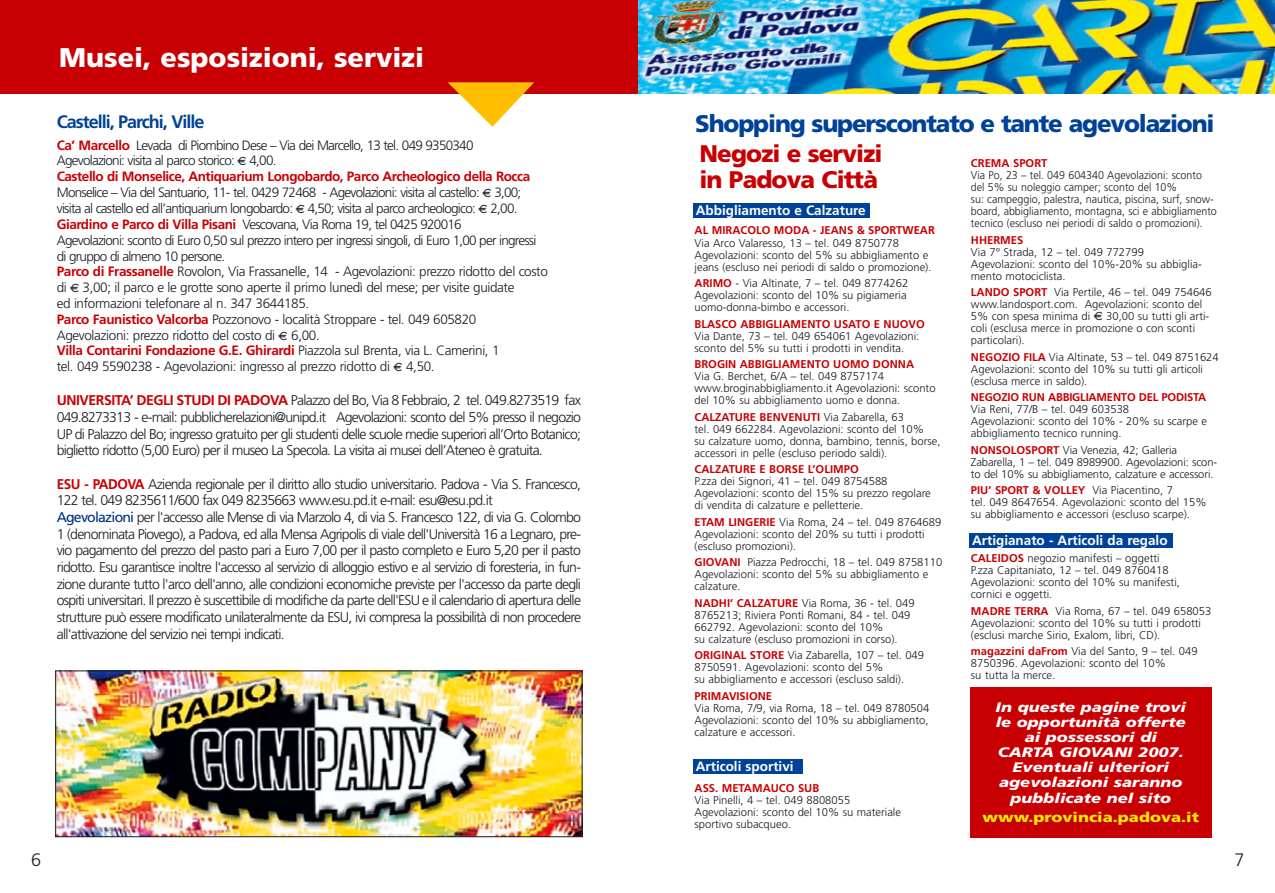
<style>
.page{position:relative;width:1275px;height:893px;background:#fff}
.page>*{position:absolute;margin:0;border:0;box-sizing:border-box;transform-origin:0 0}
.t1{font:900 27px "Frutiger";color:#fff}
.t2{font:900 24px "Frutiger";letter-spacing:-.05em;color:#004297}
.t3{font:900 24px/25.5px "Frutiger";letter-spacing:-.035em;color:#c80003}
.t4{font:700 18px "Frutiger";letter-spacing:-.055em;color:#004297}
.t5{font:300 18px "Frutiger";color:#191b20}
.t6{font:300 14.1px/16.6px "Frutiger";letter-spacing:-.055em;color:#191b20;text-align:justify}
.t7{font:italic 900 13.8px/15.1px "Frutiger";color:#fff;text-align:center;scale:1.2 1}
.t8{font:900 13.8px "Frutiger";color:#ffeb00;scale:1.2 1}
.t9{font:300 13.5px/15.8px "Frutiger";letter-spacing:-.055em;color:#191b20}
.t10{font:700 13.5px "Frutiger";color:#fff}
.t11{font:300 11.25px/12px "Frutiger";color:#191b20}
.t12{font:300 11.25px/12px "Frutiger";color:#191b20;scale:.95 1}
.t13{font:700 11.25px "Frutiger";color:#c80003}
.s1{font-weight:700;color:#c80003}
.s2{font-family:"Eurofont";font-weight:400;font-size:10.5px}
.s3{font-weight:400;color:#002f85}
</style>
<div class="page">
<img style="left:632px;top:0;width:643px;height:94px">
<div style="left:0;top:0;width:638px;height:93px;background:#c80003"></div>
<img style="left:57px;top:672px;width:524px;height:163px">
<div style="left:55px;top:670px;width:528px;height:167px;border:1px solid #191b20"></div>
<svg style="left:448px;top:82px;width:86px;height:45px"></svg>
<div style="left:693px;top:203px;width:177px;height:15px;background:#004297"></div>
<div style="left:971px;top:687px;width:241px;height:151px;background:#c80003"></div>
<div style="left:693px;top:759px;width:109px;height:14px;background:#004297"></div>
<div style="left:969px;top:533px;width:204px;height:14px;background:#004297"></div>
<h1 class="t1" style="left:59px;top:47px;width:366px">Musei, esposizioni, servizi</h1>
<h3 class="t4" style="left:57px;top:114px;width:149px">Castelli, Parchi, Ville</h3>
<p class="t9" style="left:57px;top:138px;width:493px"><span class="s1">Ca’ Marcello</span> Levada di Piombino Dese – Via dei Marcello, 13 tel. 049 9350340<br>Agevolazioni: visita al parco storico: <span class="s2">E</span> 4,00.<br><span class="s1">Castello di Monselice, Antiquarium Longobardo, Parco Archeologico della Rocca </span>Monselice – Via del Santuario, 11- tel. 0429 72468 - Agevolazioni: visita al castello: <span class="s2">E</span> 3,00; visita al castello ed all’antiquarium longobardo: <span class="s2">E</span> 4,50; visita al parco archeologico: <span class="s2">E</span> 2,00.<br><span class="s1">Giardino e Parco di Villa Pisani</span> Vescovana, Via Roma 19, tel 0425 920016<br>Agevolazioni: sconto di Euro 0,50 sul prezzo intero per ingressi singoli, di Euro 1,00 per ingressi di gruppo di almeno 10 persone.<br><span class="s1">Parco di Frassanelle</span> Rovolon, Via Frassanelle, 14 - Agevolazioni: prezzo ridotto del costo di <span class="s2">E</span> 3,00; il parco e le grotte sono aperte il primo lunedì del mese; per visite guidate<br>ed informazioni telefonare al n. 347 3644185.<br><span class="s1">Parco Faunistico Valcorba</span> Pozzonovo - località Stroppare - tel. 049 605820<br>Agevolazioni: prezzo ridotto del costo di <span class="s2">E</span> 6,00.<br><span class="s1">Villa Contarini Fondazione G.E. Ghirardi</span> Piazzola sul Brenta, via L. Camerini, 1<br>tel. 049 5590238 - Agevolazioni: ingresso al prezzo ridotto di <span class="s2">E</span> 4,50.</p>
<p class="t6" style="left:57px;top:393px;width:526px"><span class="s1">UNIVERSITA’ DEGLI STUDI DI PADOVA</span> Palazzo del Bo, Via 8 Febbraio, 2 tel. 049.8273519 fax 049.8273313 - e-mail: pubblicherelazioni@unipd.it Agevolazioni: sconto del 5% presso il negozio UP di Palazzo del Bo; ingresso gratuito per gli studenti delle scuole medie superiori all’Orto Botanico; biglietto ridotto (5,00 Euro) per il museo La Specola. La visita ai musei dell’Ateneo è gratuita.</p>
<p class="t6" style="left:57px;top:476px;width:526px;text-align:left"><span class="s1">ESU - PADOVA</span> Azienda regionale per il diritto allo studio universitario. Padova - Via S. Francesco, 122 tel. 049 8235611/600 fax 049 8235663 www.esu.pd.it e-mail: esu@esu.pd.it<br><span class="s3">Agevolazioni</span> per l'accesso alle Mense di via Marzolo 4, di via S. Francesco 122, di via G. Colombo 1 (denominata Piovego), a Padova, ed alla Mensa Agripolis di viale dell'Università 16 a Legnaro, pre&shy;vio pagamento del prezzo del pasto pari a Euro 7,00 per il pasto completo e Euro 5,20 per il pasto ridotto. Esu garantisce inoltre l'accesso al servizio di alloggio estivo e al servizio di foresteria, in fun&shy;zione durante tutto l'arco dell'anno, alle condizioni economiche previste per l'accesso da parte degli ospiti universitari. Il prezzo è suscettibile di modifiche da parte dell'ESU e il calendario di apertura delle strutture può essere modificato unilateralmente da ESU, ivi compresa la possibilità di non procedere all'attivazione del servizio nei tempi indicati.</p>
<h3 class="t5" style="left:31px;top:852px;width:12px">6</h3>
<h2 class="t2" style="left:695px;top:114px;width:521px">Shopping superscontato e tante agevolazioni</h2>
<h2 class="t3" style="left:699px;top:143px;width:185px">Negozi e servizi in Padova Città</h2>
<p class="t13" style="left:971px;top:158px;width:78px">CREMA SPORT</p>
<p class="t12" style="left:971px;top:170px;width:260px">Via Po, 23 – tel. 049 604340 Agevolazioni: sconto del 5% su noleggio camper; sconto del 10%<br>su: campeggio, palestra, nautica, piscina, surf, snow&shy;board, abbigliamento, montagna, sci e abbigliamento tecnico (escluso nei periodi di saldo o promozioni).</p>
<p class="t13" style="left:971px;top:235px;width:54px">HHERMES</p>
<p class="t11" style="left:971px;top:246px;width:232px">Via 7° Strada, 12 – tel. 049 772799<br>Agevolazioni: sconto del 10%-20% su abbiglia&shy;mento motociclista.</p>
<p class="t11" style="left:971px;top:287px;width:242px"><span class="s1">LANDO SPORT</span> Via Pertile, 46 – tel. 049 754646 www.landosport.com. Agevolazioni: sconto del 5% con spesa minima di <span class="s2">E</span> 30,00 su tutti gli arti&shy;coli (esclusa merce in promozione o con sconti particolari).</p>
<p class="t11" style="left:971px;top:351px;width:249px"><span class="s1">NEGOZIO FILA</span> Via Altinate, 53 – tel. 049 8751624<br>Agevolazioni: sconto del 10% su tutti gli articoli (esclusa merce in saldo).</p>
<p class="t13" style="left:971px;top:392px;width:237px">NEGOZIO RUN ABBIGLIAMENTO DEL PODISTA</p>
<p class="t11" style="left:971px;top:404px;width:238px">Via Reni, 77/B – tel. 049 603538<br>Agevolazioni: sconto del 10% - 20% su scarpe e abbigliamento tecnico running.</p>
<p class="t11" style="left:971px;top:444px;width:248px"><span class="s1">NONSOLOSPORT</span> Via Venezia, 42; Galleria<br>Zabarella, 1 – tel. 049 8989900. Agevolazioni: scon&shy;to del 10% su abbigliamento, calzature e accessori.</p>
<p class="t11" style="left:971px;top:485px;width:237px"><span class="s1">PIU’ SPORT &amp; VOLLEY</span> Via Piacentino, 7<br>tel. 049 8647654. Agevolazioni: sconto del 15% su abbigliamento e accessori (escluso scarpe).</p>
<p class="t10" style="left:696px;top:205px;width:172px">Abbigliamento e Calzature</p>
<p class="t13" style="left:695px;top:226px;width:242px">AL MIRACOLO MODA - JEANS &amp; SPORTWEAR</p>
<p class="t11" style="left:695px;top:237px;width:238px">Via Arco Valaresso, 13 – tel. 049 8750778<br>Agevolazioni: sconto del 5% su abbigliamento e jeans (escluso nei periodi di saldo o promozione).</p>
<p class="t11" style="left:695px;top:278px;width:215px"><span class="s1">ARIMO</span> - Via Altinate, 7 – tel. 049 8774262<br>Agevolazioni: sconto del 10% su pigiameria uomo-donna-bimbo e accessori.</p>
<p class="t13" style="left:695px;top:319px;width:232px">BLASCO ABBIGLIAMENTO USATO E NUOVO</p>
<p class="t11" style="left:695px;top:330px;width:226px">Via Dante, 73 – tel. 049 654061 Agevolazioni: sconto del 5% su tutti i prodotti in vendita.</p>
<p class="t13" style="left:695px;top:359px;width:221px">BROGIN ABBIGLIAMENTO UOMO DONNA</p>
<p class="t11" style="left:695px;top:371px;width:243px">Via G. Berchet, 6/A – tel. 049 8757174 www.broginabbigliamento.it Agevolazioni: sconto del 10% su abbigliamento uomo e donna.</p>
<p class="t11" style="left:695px;top:411px;width:248px"><span class="s1">CALZATURE BENVENUTI</span> Via Zabarella, 63<br>tel. 049 662284. Agevolazioni: sconto del 10%<br>su calzature uomo, donna, bambino, tennis, borse, accessori in pelle (escluso periodo saldi).</p>
<p class="t13" style="left:695px;top:464px;width:166px">CALZATURE E BORSE L’OLIMPO</p>
<p class="t11" style="left:695px;top:476px;width:238px">P.zza dei Signori, 41 – tel. 049 8754588<br>Agevolazioni: sconto del 15% su prezzo regolare di vendita di calzature e pelletterie.</p>
<p class="t11" style="left:695px;top:516px;width:248px"><span class="s1">ETAM LINGERIE</span> Via Roma, 24 – tel. 049 8764689<br>Agevolazioni: sconto del 20% su tutti i prodotti (escluso promozioni).</p>
<p class="t11" style="left:695px;top:557px;width:249px"><span class="s1">GIOVANI</span> Piazza Pedrocchi, 18 – tel. 049 8758110<br>Agevolazioni: sconto del 5% su abbigliamento e calzature.</p>
<p class="t11" style="left:695px;top:597px;width:222px"><span class="s1">NADHI’ CALZATURE</span> Via Roma, 36 - tel. 049<br>8765213; Riviera Ponti Romani, 84 - tel. 049<br>662792. Agevolazioni: sconto del 10%<br>su calzature (escluso promozioni in corso).</p>
<p class="t11" style="left:695px;top:650px;width:231px"><span class="s1">ORIGINAL STORE</span> Via Zabarella, 107 – tel. 049<br>8750591. Agevolazioni: sconto del 5%<br>su abbigliamento e accessori (escluso saldi).</p>
<p class="t13" style="left:695px;top:691px;width:79px">PRIMAVISIONE</p>
<p class="t11" style="left:695px;top:702px;width:236px;text-align:justify">Via Roma, 7/9, via Roma, 18 – tel. 049 8780504<br>Agevolazioni: sconto del 10% su abbigliamento, calzature e accessori.</p>
<p class="t10" style="left:972px;top:534px;width:197px">Artigianato - Articoli da regalo</p>
<p class="t11" style="left:971px;top:553px;width:211px"><span class="s1">CALEIDOS</span> negozio manifesti – oggetti P.zza Capitaniato, 12 – tel. 049 8760418<br>Agevolazioni: sconto del 10% su manifesti, cornici e oggetti.</p>
<p class="t11" style="left:971px;top:605px;width:242px"><span class="s1">MADRE TERRA</span> Via Roma, 67 – tel. 049 658053<br>Agevolazioni: sconto del 10% su tutti i prodotti (esclusi marche Sirio, Exalom, libri, CD).</p>
<p class="t11" style="left:971px;top:646px;width:228px"><span class="s1">magazzini daFrom</span> Via del Santo, 9 – tel. 049<br>8750396. Agevolazioni: sconto del 10%<br>su tutta la merce.</p>
<p class="t7" style="left:996px;top:700px;width:160px">In queste pagine trovi le opportunità offerte ai possessori di<br>CARTA GIOVANI 2007.<br>Eventuali ulteriori agevolazioni saranno pubblicate nel sito</p>
<p class="t8" style="left:983px;top:811px;width:182px">www.provincia.padova.it</p>
<p class="t10" style="left:696px;top:760px;width:99px">Articoli sportivi</p>
<p class="t13" style="left:695px;top:783px;width:126px">ASS. METAMAUCO SUB</p>
<p class="t11" style="left:695px;top:794px;width:208px">Via Pinelli, 4 – tel. 049 8808055<br>Agevolazioni: sconto del 10% su materiale sportivo subacqueo.</p>
<h3 class="t5" style="left:1235px;top:852px;width:12px">7</h3>
</div>
